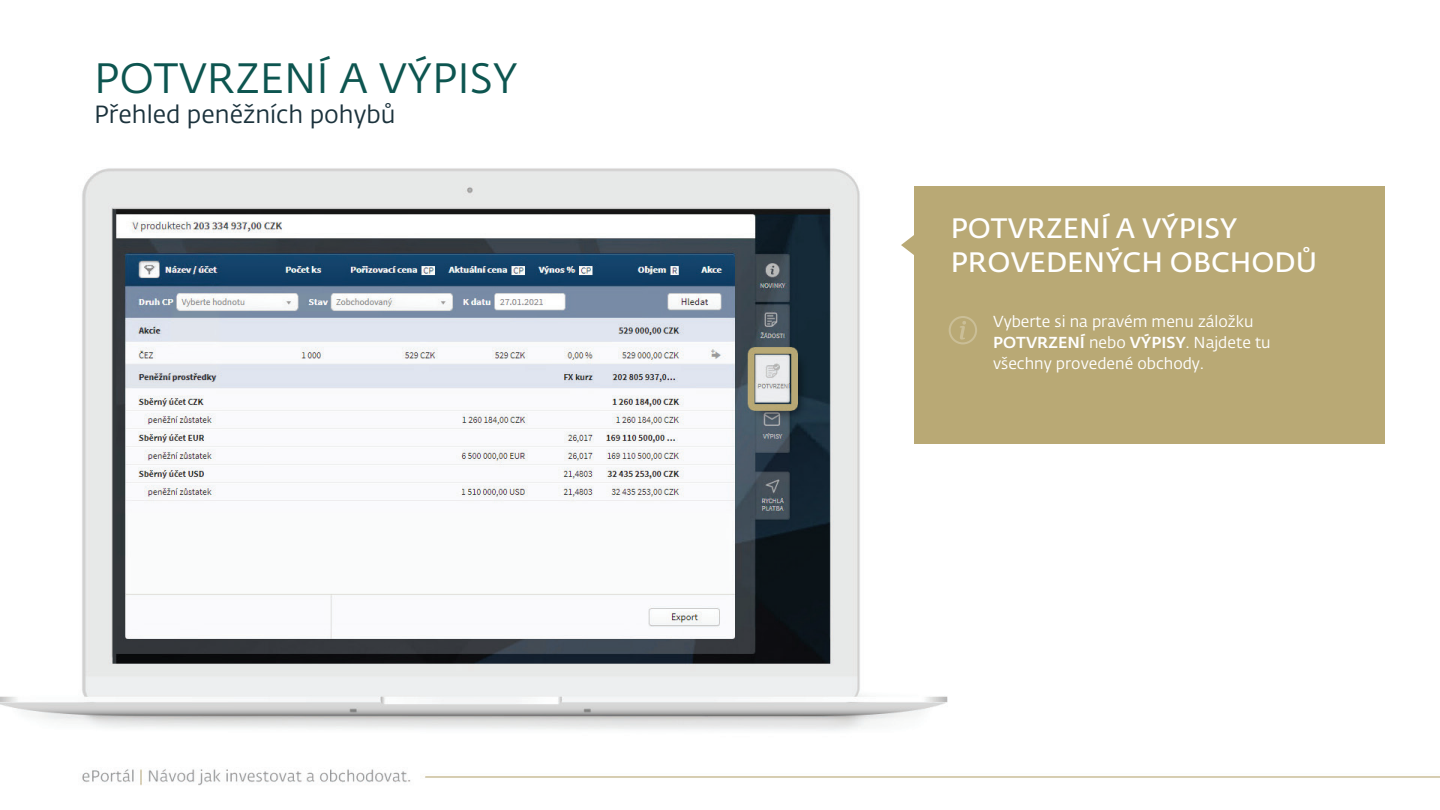
<style>
.page{position:relative;width:1440px;height:810px;background:#fff}
.page>*{position:absolute;margin:0;border:0;box-sizing:border-box;transform-origin:0 0}
.t1{font:42px "Fedra Sans Alt Std";color:#0d5550}
.t2{font:600 27.83px/33.4px "Fedra Sans Alt Std";color:#fff}
.t3{font:24.6px "Fedra Sans Alt Std";color:#1b323c}
.t4{font:15.75px/21px "Fedra Sans Alt Std";color:#fff}
.s1{font-weight:500}
</style>
<div class="page">
<img style="left:0;top:168px;width:1440px;height:618px">
<div style="left:915px;top:187px;width:470px;height:257px;background:#b9a975"></div>
<svg style="left:901px;top:232px;width:14px;height:26px"></svg>
<svg style="left:949px;top:316px;width:28px;height:28px"></svg>
<h1 class="t1" style="left:94px;top:53px;width:425px">POTVRZENÍ A VÝPISY</h1>
<h3 class="t3" style="left:94px;top:99px;width:303px">Přehled peněžních pohybů</h3>
<h2 class="t2" style="left:951px;top:212px;width:368px">POTVRZENÍ A VÝPISY<br>PROVEDENÝCH OBCHODŮ</h2>
<p class="t4" style="left:993px;top:311px;width:279px">Vyberte si na pravém menu záložku<br><span class="s1">POTVRZENÍ</span> nebo <span class="s1">VÝPISY</span>. Najdete tu všechny provedené obchody.</p>
</div>
